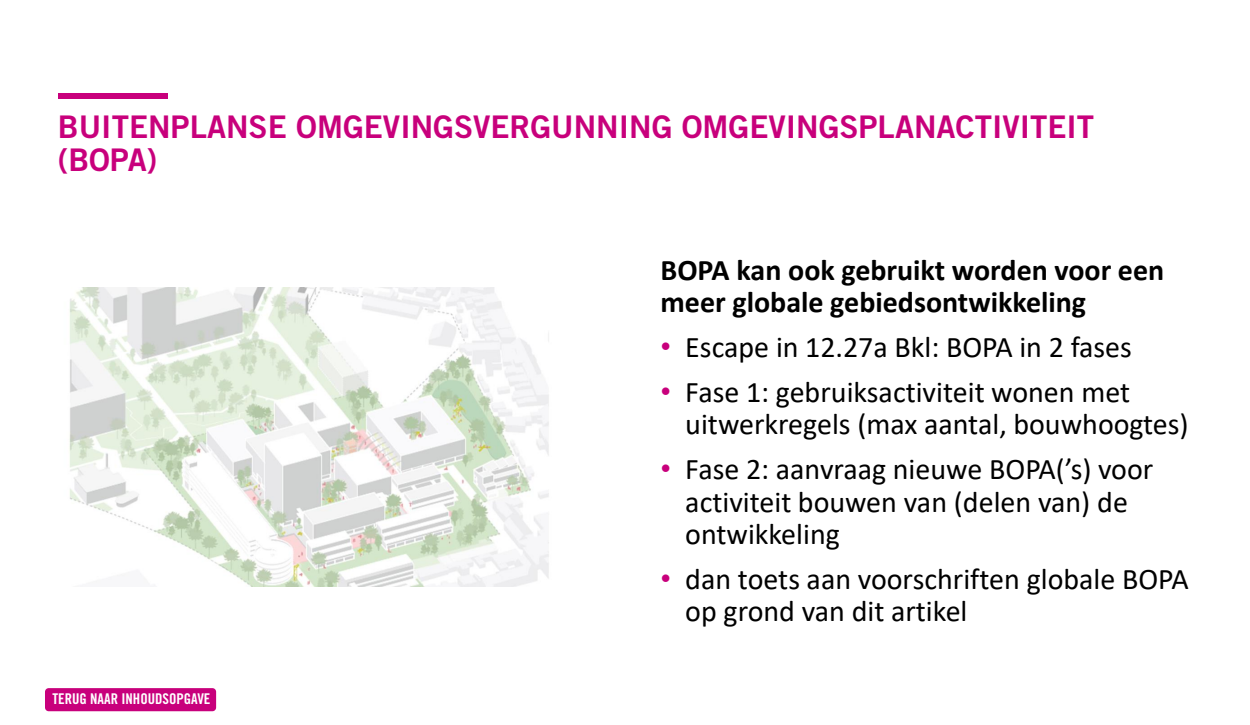
<style>
.page{position:relative;width:1250px;height:725px;background:#fff}
.page>*{position:absolute;margin:0;border:0;box-sizing:border-box;transform-origin:0 0}
.t1{font:31.25px/33.8px "Trade Gothic LT Std Bd 2";color:#c8007c}
.t2{font:30px/32.4px "Calibri";color:#000}
.t3{font:700 30px/32.4px "Calibri";color:#000}
.t4{font:14.75px "Trade Gothic LT Std Bd Cn 20";color:#fff}
.s1{font-family:"Arial";color:#c8007c}
</style>
<div class="page">
<div style="left:45px;top:688px;width:171px;height:23px;background:#c8007c;border-radius:4px"></div>
<svg style="left:58px;top:93px;width:491px;height:494px"></svg>
<p class="t1" style="left:58px;top:109px;width:1038px">BUITENPLANSE OMGEVINGSVERGUNNING OMGEVINGSPLANACTIVITEIT (BOPA)</p>
<p class="t4" style="left:52px;top:690px;width:160px">TERUG NAAR INHOUDSOPGAVE</p>
<p class="t3" style="left:661px;top:253px;width:505px">BOPA kan ook gebruikt worden voor een meer globale gebiedsontwikkeling</p>
<p class="t2" style="left:661px;top:330px;width:473px"><span class="s1">•</span> Escape in 12.27a Bkl: BOPA in 2 fases</p>
<p class="t2" style="left:685px;top:375px;width:505px;text-indent:-25px"><span class="s1">•</span> Fase 1: gebruiksactiviteit wonen met uitwerkregels (max aantal, bouwhoogtes)</p>
<p class="t2" style="left:685px;top:452px;width:469px;text-indent:-25px"><span class="s1">•</span> Fase 2: aanvraag nieuwe BOPA(’s) voor activiteit bouwen van (delen van) de ontwikkeling</p>
<p class="t2" style="left:685px;top:562px;width:505px;text-indent:-25px"><span class="s1">•</span> dan toets aan voorschriften globale BOPA op grond van dit artikel</p>
</div>
